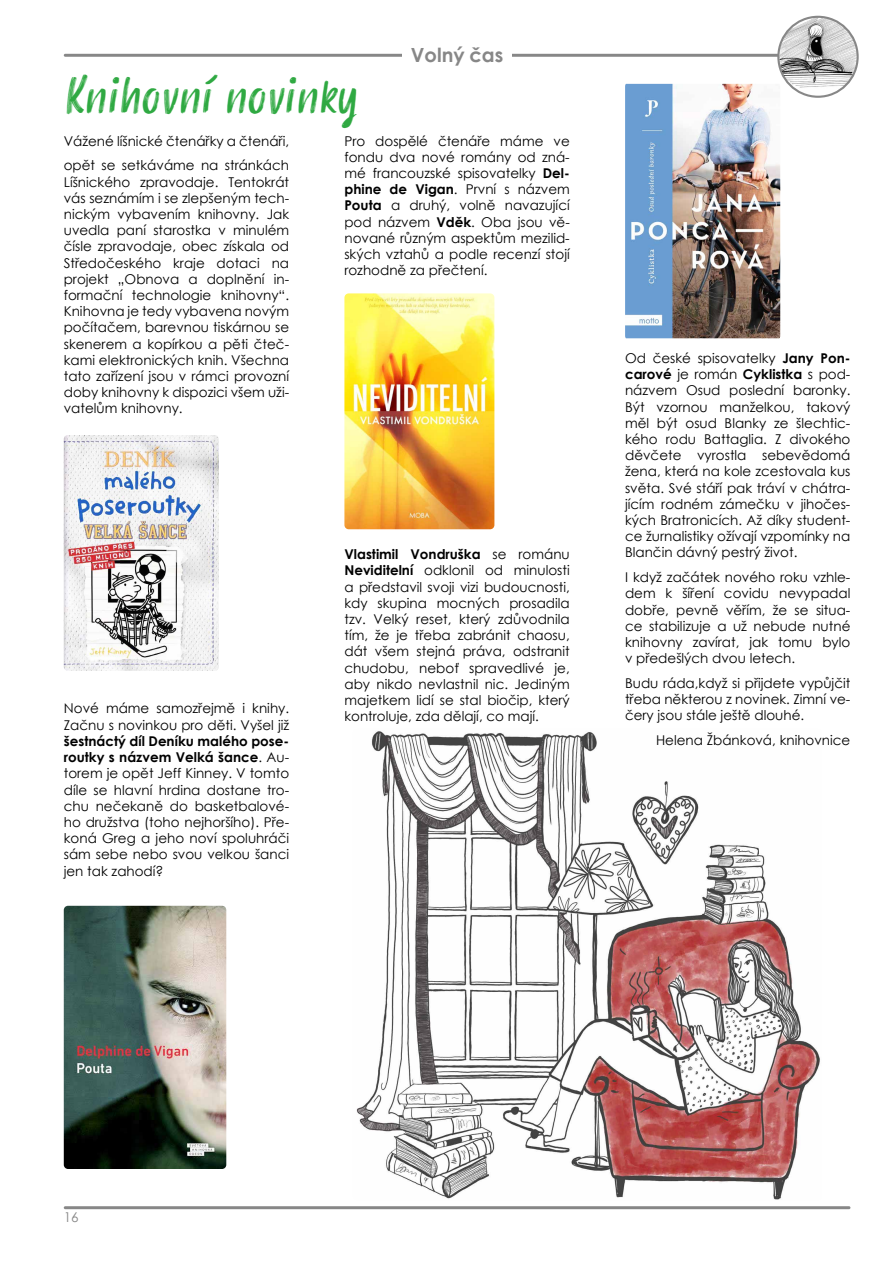
<style>
.page{position:relative;width:893px;height:1263px;background:#fff}
.page>*{position:absolute;margin:0;border:0;box-sizing:border-box;transform-origin:0 0}
.t1{font:italic 48px "Smoothy";color:#2fa942}
.t2{font:700 19.5px "Century Gothic";color:#878787}
.t3{font:13.5px/16.2px "Century Gothic";color:#000;text-align:justify}
.t4{font:13.5px "Century Gothic";color:#878787}
.s1{font-weight:700}
</style>
<div class="page">
<hr style="left:64px;top:54px;width:786px;height:3px;background:#878787">
<hr style="left:64px;top:1206px;width:786px;height:3px;background:#878787">
<img style="left:356px;top:731px;width:464px;height:469px">
<img style="left:778px;top:17px;width:80px;height:80px;border-radius:40px">
<div style="left:777px;top:16px;width:82px;height:82px;border:2px solid #878787;border-radius:50%"></div>
<img style="left:64px;top:435px;width:155px;height:236px">
<img style="left:344px;top:293px;width:150px;height:236px">
<img style="left:64px;top:906px;width:162px;height:263px">
<img style="left:625px;top:84px;width:155px;height:254px">
<div style="left:402px;top:26px;width:110px;height:44px;background:#fff"></div>
<h1 class="t1" style="left:64px;top:61px;width:296px">Knihovní novinky</h1>
<h2 class="t2" style="left:411px;top:40px;width:94px">Volný čas</h2>
<p class="t3" style="left:64px;top:128px;width:227px;line-height:24.8px">Vážené líšnické čtenářky a čtenáři, opět se setkáváme na stránkách</p>
<p class="t3" style="left:64px;top:173px;width:227px">Líšnického zpravodaje. Tentokrát vás seznámím i se zlepšeným tech&shy;nickým vybavením knihovny. Jak uvedla paní starostka v minulém čísle zpravodaje, obec získala od Středočeského kraje dotaci na projekt „Obnova a doplnění in&shy;formační technologie knihovny“.<br>Knihovna je tedy vybavena novým počítačem, barevnou tiskárnou se skenerem a kopírkou a pěti čteč&shy;kami elektronických knih. Všechna tato zařízení jsou v rámci provozní doby knihovny k dispozici všem uži&shy;vatelům knihovny.</p>
<p class="t3" style="left:64px;top:700px;width:227px">Nové máme samozřejmě i knihy.<br>Začnu s novinkou pro děti. Vyšel již</p>
<p class="t3" style="left:64px;top:733px;width:227px"><span class="s1">šestnáctý díl Deníku malého pose&shy;routky s názvem Velká šance</span>. Au&shy;torem je opět Jeff Kinney. V tomto díle se hlavní hrdina dostane tro&shy;chu nečekaně do basketbalové&shy;ho družstva (toho nejhoršího). Pře&shy;koná Greg a jeho noví spoluhráči sám sebe nebo svou velkou šanci jen tak zahodí?</p>
<p class="t3" style="left:344px;top:132px;width:227px">Pro dospělé čtenáře máme ve fondu dva nové romány od zná&shy;mé francouzské spisovatelky <span class="s1">Del&shy;phine de Vigan</span>. První s názvem <span class="s1">Pouta</span> a druhý, volně navazující pod názvem <span class="s1">Vděk</span>. Oba jsou vě&shy;nované různým aspektům mezilid&shy;ských vztahů a podle recenzí stojí rozhodně za přečtení.</p>
<p class="t3" style="left:344px;top:546px;width:227px"><span class="s1">Vlastimil Vondruška</span> se románu <span class="s1">Neviditelní</span> odklonil od minulosti a představil svoji vizi budoucnosti, kdy skupina mocných prosadila tzv. Velký reset, který zdůvodnila tím, že je třeba zabránit chaosu, dát všem stejná práva, odstranit chudobu, neboť spravedlivé je, aby nikdo nevlastnil nic. Jediným majetkem lidí se stal biočip, který kontroluje, zda dělají, co mají.</p>
<p class="t3" style="left:625px;top:350px;width:227px">Od české spisovatelky <span class="s1">Jany Pon&shy;carové</span> je román <span class="s1">Cyklistka</span> s pod&shy;názvem Osud poslední baronky.<br>Být vzornou manželkou, takový měl být osud Blanky ze šlechtic&shy;kého rodu Battaglia. Z divokého děvčete vyrostla sebevědomá žena, která na kole zcestovala kus světa. Své stáří pak tráví v chátra&shy;jícím rodném zámečku v jihočes&shy;kých Bratronicích. Až díky student&shy;ce žurnalistiky ožívají vzpomínky na Blančin dávný pestrý život.</p>
<p class="t3" style="left:625px;top:569px;width:227px">I když začátek nového roku vzhle&shy;dem k šíření covidu nevypadal dobře, pevně věřím, že se situa&shy;ce stabilizuje a už nebude nutné knihovny zavírat, jak tomu bylo v předešlých dvou letech.</p>
<p class="t3" style="left:625px;top:675px;width:227px">Budu ráda,když si přijdete vypůjčit třeba některou z novinek. Zimní ve&shy;čery jsou stále ještě dlouhé.</p>
<p class="t3" style="left:656px;top:732px;width:196px">Helena Žbánková, knihovnice</p>
<p class="t4" style="left:64px;top:1208px;width:16px">16</p>
</div>
